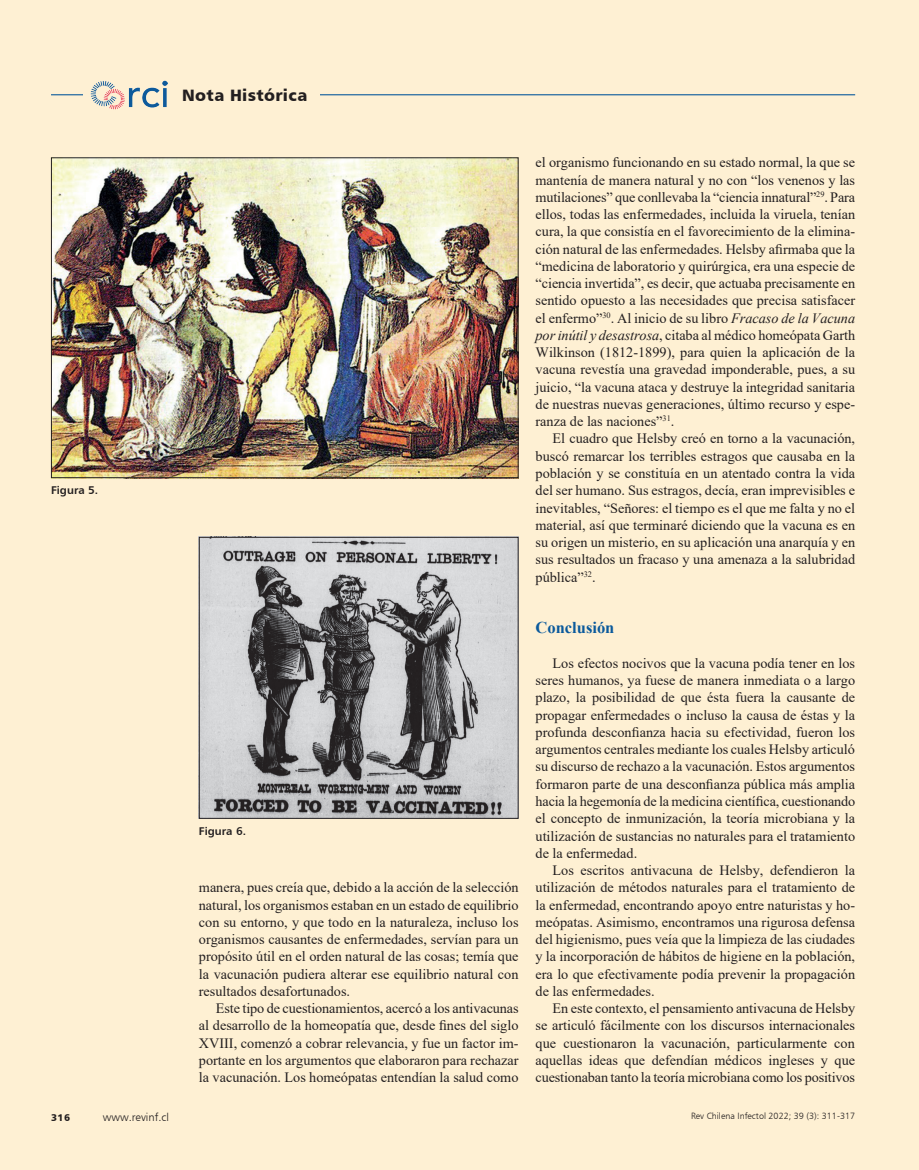
<style>
.page{position:relative;width:919px;height:1170px;background:#fff}
.page>*{position:absolute;margin:0;border:0;box-sizing:border-box;transform-origin:0 0}
.t1{font:16.5px "Humanist 777 BT Black B";letter-spacing:.02em;color:#231f20}
.t2{font:700 16.5px "Times New Roman";color:#0b5a9c}
.t3{font:14.25px/17.2px "Times New Roman";color:#231f20;text-align:justify}
.t4{font:11.25px "Humanist 777 BT Bold B";color:#231f20}
.t5{font:11.25px "Humanist 777 BT Light B";color:#231f20}
.t6{font:9.75px "Humanist 777 BT Black B";color:#231f20}
.t7{font:9px "Humanist 777 BT Light B";color:#231f20}
.s1{font-style:italic}
</style>
<div class="page">
<div style="left:0;top:0;width:918px;height:1169px;background:#fef0d3"></div>
<hr style="left:51px;top:94px;width:804px;height:1px;background:#0b5a9c">
<div style="left:83px;top:80px;width:92px;height:30px;background:#fef0d3"></div>
<img style="left:90px;top:80px;width:78px;height:30px">
<div style="left:169px;top:80px;width:151px;height:30px;background:#fef0d3"></div>
<img style="left:53px;top:159px;width:463px;height:317px">
<div style="left:51px;top:157px;width:467px;height:321px;border:1px solid #231f20"></div>
<img style="left:201px;top:539px;width:315px;height:277px">
<div style="left:199px;top:537px;width:319px;height:281px;border:1px solid #231f20"></div>
<p class="t1" style="left:182px;top:85px;width:126px">Nota Histórica</p>
<p class="t4" style="left:51px;top:483px;width:49px">Figura 5.</p>
<p class="t6" style="left:51px;top:1111px;width:20px">316</p>
<p class="t5" style="left:103px;top:1110px;width:68px">www.revinf.cl</p>
<p class="t4" style="left:199px;top:823px;width:49px">Figura 6.</p>
<p class="t3" style="left:199px;top:878px;width:321px">manera, pues creía que, debido a la acción de la selección natural, los organismos estaban en un estado de equilibrio con su entorno, y que todo en la naturaleza, incluso los organismos causantes de enfermedades, servían para un propósito útil en el orden natural de las cosas; temía que la vacunación pudiera alterar ese equilibrio natural con resultados desafortunados.</p>
<p class="t3" style="left:199px;top:999px;width:321px;text-indent:17px">Este tipo de cuestionamientos, acercó a los antivacunas al desarrollo de la homeopatía que, desde fines del siglo XVIII, comenzó a cobrar relevancia, y fue un factor im&shy;portante en los argumentos que elaboraron para rechazar la vacunación. Los homeópatas entendían la salud como</p>
<p class="t3" style="left:535px;top:153px;width:321px">el organismo funcionando en su estado normal, la que se mantenía de manera natural y no con “los venenos y las mutilaciones” que conllevaba la “ciencia innatural”<sup>29</sup>. Para ellos, todas las enfermedades, incluida la viruela, tenían cura, la que consistía en el favorecimiento de la elimina&shy;ción natural de las enfermedades. Helsby afirmaba que la “medicina de laboratorio y quirúrgica, era una especie de “ciencia invertida”, es decir, que actuaba precisamente en sentido opuesto a las necesidades que precisa satisfacer el enfermo”<sup>30</sup>. Al inicio de su libro <span class="s1">Fracaso de la Vacuna por inútil y desastrosa</span>, citaba al médico homeópata Garth Wilkinson (1812-1899), para quien la aplicación de la vacuna revestía una gravedad imponderable, pues, a su juicio, “la vacuna ataca y destruye la integridad sanitaria de nuestras nuevas generaciones, último recurso y espe&shy;ranza de las naciones”<sup>31</sup>.</p>
<p class="t3" style="left:535px;top:429px;width:321px;text-indent:17px">El cuadro que Helsby creó en torno a la vacunación, buscó remarcar los terribles estragos que causaba en la población y se constituía en un atentado contra la vida del ser humano. Sus estragos, decía, eran imprevisibles e inevitables, “Señores: el tiempo es el que me falta y no el material, así que terminaré diciendo que la vacuna es en su origen un misterio, en su aplicación una anarquía y en sus resultados un fracaso y una amenaza a la salubridad pública”<sup>32</sup>.</p>
<p class="t2" style="left:535px;top:616px;width:80px">Conclusión</p>
<p class="t3" style="left:535px;top:654px;width:321px;text-indent:17px">Los efectos nocivos que la vacuna podía tener en los seres humanos, ya fuese de manera inmediata o a largo plazo, la posibilidad de que ésta fuera la causante de propagar enfermedades o incluso la causa de éstas y la profunda desconfianza hacia su efectividad, fueron los argumentos centrales mediante los cuales Helsby articuló su discurso de rechazo a la vacunación. Estos argumentos formaron parte de una desconfianza pública más amplia hacia la hegemonía de la medicina científica, cuestionando el concepto de inmunización, la teoría microbiana y la utilización de sustancias no naturales para el tratamiento de la enfermedad.</p>
<p class="t3" style="left:535px;top:861px;width:321px;text-indent:17px">Los escritos antivacuna de Helsby, defendieron la utilización de métodos naturales para el tratamiento de la enfermedad, encontrando apoyo entre naturistas y ho&shy;meópatas. Asimismo, encontramos una rigurosa defensa del higienismo, pues veía que la limpieza de las ciudades y la incorporación de hábitos de higiene en la población, era lo que efectivamente podía prevenir la propagación de las enfermedades.</p>
<p class="t3" style="left:535px;top:999px;width:321px;text-indent:17px">En este contexto, el pensamiento antivacuna de Helsby se articuló fácilmente con los discursos internacionales que cuestionaron la vacunación, particularmente con aquellas ideas que defendían médicos ingleses y que cuestionaban tanto la teoría microbiana como los positivos</p>
<p class="t7" style="left:691px;top:1110px;width:166px">Rev Chilena Infectol 2022; 39 (3): 311-317</p>
</div>
